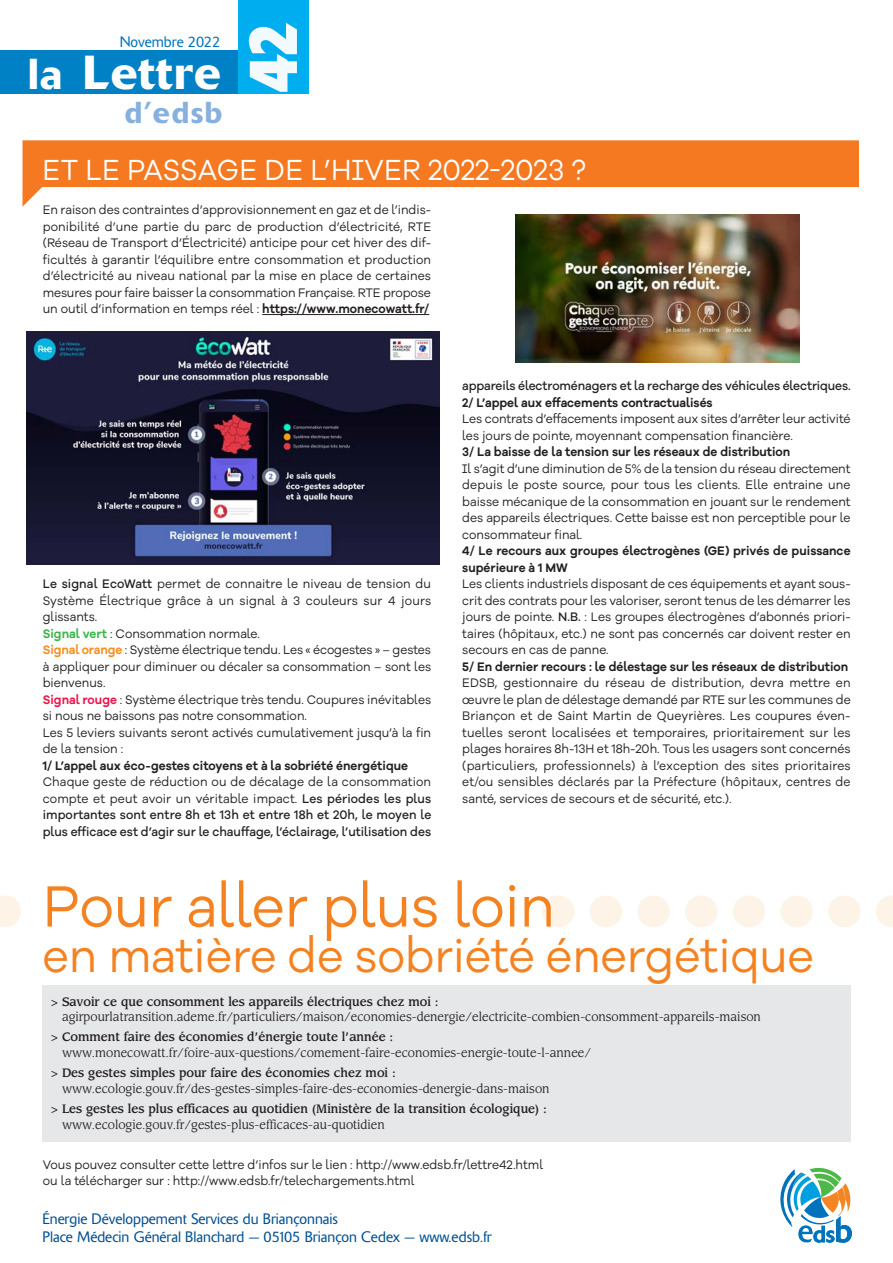
<style>
.page{position:relative;width:893px;height:1263px;background:#fff}
.page>*{position:absolute;margin:0;border:0;box-sizing:border-box;transform-origin:0 0}
.t1{font:700 69px "Delta";color:rgb(255 255 255/.95);scale:.85 1}
.t2{font:60px "Galano Grotesque Alt";letter-spacing:-.005em;color:#f58220;scale:.95 1}
.t3{font:48px "Galano Grotesque Alt";letter-spacing:-.005em;color:#f58220;scale:.95 1}
.t4{font:500 47.25px "Delta";letter-spacing:.025em;color:#fff}
.t5{font:30px "Galano Grotesque Alt";letter-spacing:.005em;color:#fff;scale:.93 1}
.t6{font:500 30px "Delta";color:#86b1de}
.t7{font:300 15px/18px "Delta";color:#004f92}
.t8{font:300 15px "Delta";color:#0072bc}
.t9{font:12.75px/16.5px "Galano Grotesque Alt";color:#231f20;text-align:justify;scale:.95 1}
.t10{font:500 12.75px/16.5px "Galano Grotesque Alt";letter-spacing:-.01em;color:#231f20;text-align:justify;scale:.95 1}
.t11{font:600 12.75px/16.5px "Galano Grotesque Alt";color:#231f20;scale:.95 1}
.t12{font:12px "Leawood";color:#231f20;scale:.95 1}
.t13{font:500 12px "Leawood";color:#231f20;scale:.95 1}
.s1{font-size:42.75px}
.s2{font-weight:600}
.s3{font-weight:500}
.s4{font-weight:600;color:#3bb54a}
.s5{font-weight:600;color:#f68e1e}
.s6{font-weight:600;color:#ed154d}
.s7{font-weight:400}
</style>
<div class="page">
<div style="left:238px;top:0;width:71px;height:94px;background:#00aeef"></div>
<div style="left:0;top:50px;width:238px;height:44px;background:#0080c5"></div>
<svg style="left:780px;top:1167px;width:72px;height:76px"></svg>
<svg style="left:22px;top:140px;width:837px;height:67px;fill:#f47921"></svg>
<hr style="left:262px;top:314px;width:167px;height:1px;background:#231f20">
<img style="left:26px;top:332px;width:413px;height:232px">
<img style="left:516px;top:214px;width:283px;height:148px">
<div style="left:43px;top:935px;width:808px;height:207px;background:#e6e7e9"></div>
<div style="left:0;top:929px;width:863px;height:56px;background:#fff"></div>
<svg style="left:558px;top:895px;width:335px;height:32px"></svg>
<svg style="left:0;top:895px;width:21px;height:32px"></svg>
<p class="t8" style="left:120px;top:36px;width:102px">Novembre 2022</p>
<h3 class="t4" style="left:28px;top:55px;width:194px"><span class="s1">la</span> Lettre</h3>
<h3 class="t6" style="left:125px;top:102px;width:99px">d’edsb</h3>
<h1 class="t1" style="left:248px;top:92px;width:84px;rotate:-90deg">42</h1>
<h3 class="t5" style="left:43px;top:156px;width:586px">ET LE PASSAGE DE L’HIVER 2022-2023 ?</h3>
<p class="t9" style="left:43px;top:203px;width:410px">En raison des contraintes d’approvisionnement en gaz et de l’indis&shy;ponibilité d’une partie du parc de production d’électricité, RTE (Réseau de Transport d’Électricité) anticipe pour cet hiver des dif&shy;ficultés à garantir l’équilibre entre consommation et production d’électricité au niveau national par la mise en place de certaines mesures pour faire baisser la consommation Française. RTE propose un outil d’information en temps réel : <span class="s2">https://www.monecowatt.fr/</span></p>
<p class="t9" style="left:43px;top:577px;width:410px;text-align:left"><span class="s3">Le signal EcoWatt</span> permet de connaitre le niveau de tension du Système Électrique grâce à un signal à 3 couleurs sur 4 jours glissants.<br><span class="s4">Signal vert</span> : Consommation normale.<br><span class="s5">Signal orange</span> : Système électrique tendu. Les « écogestes » – gestes à appliquer pour diminuer ou décaler sa consommation – sont les bienvenus.<br><span class="s6">Signal rouge</span> : Système électrique très tendu. Coupures inévitables si nous ne baissons pas notre consommation.<br>Les 5 leviers suivants seront activés cumulativement jusqu’à la fin de la tension :</p>
<p class="t11" style="left:43px;top:759px;width:386px">1/ L’appel aux éco-gestes citoyens et à la sobriété énergétique</p>
<p class="t10" style="left:43px;top:775px;width:411px"><span class="s7">Chaque geste de réduction ou de décalage de la consommation compte et peut avoir un véritable impact.</span> Les périodes les plus importantes sont entre 8h et 13h et entre 18h et 20h, le moyen le plus efficace est d’agir sur le chauffage, l’éclairage, l’utilisation des</p>
<p class="t10" style="left:462px;top:379px;width:411px">appareils électroménagers et la recharge des véhicules électriques.</p>
<p class="t11" style="left:462px;top:396px;width:265px">2/ L’appel aux effacements contractualisés</p>
<p class="t9" style="left:462px;top:412px;width:410px">Les contrats d’effacements imposent aux sites d’arrêter leur activité les jours de pointe, moyennant compensation financière.</p>
<p class="t11" style="left:462px;top:445px;width:347px">3/ La baisse de la tension sur les réseaux de distribution</p>
<p class="t9" style="left:462px;top:462px;width:410px">Il s’agit d’une diminution de 5% de la tension du réseau directement depuis le poste source, pour tous les clients. Elle entraine une baisse mécanique de la consommation en jouant sur le rendement des appareils électriques. Cette baisse est non perceptible pour le consommateur final.</p>
<p class="t11" style="left:462px;top:544px;width:410px">4/ Le recours aux groupes électrogènes (GE) privés de puissance supérieure à 1 MW</p>
<p class="t9" style="left:462px;top:577px;width:410px">Les clients industriels disposant de ces équipements et ayant sous&shy;crit des contrats pour les valoriser, seront tenus de les démarrer les jours de pointe. <span class="s3">N.B.</span> : Les groupes électrogènes d’abonnés priori&shy;taires (hôpitaux, etc.) ne sont pas concernés car doivent rester en secours en cas de panne.</p>
<p class="t11" style="left:462px;top:660px;width:408px">5/ En dernier recours : le délestage sur les réseaux de distribution</p>
<p class="t9" style="left:462px;top:676px;width:411px">EDSB, gestionnaire du réseau de distribution, devra mettre en œuvre le plan de délestage demandé par RTE sur les communes de Briançon et de Saint Martin de Queyrières. Les coupures éven&shy;tuelles seront localisées et temporaires, prioritairement sur les plages horaires 8h-13H et 18h-20h. Tous les usagers sont concernés (particuliers, professionnels) à l’exception des sites prioritaires et/ou sensibles déclarés par la Préfecture (hôpitaux, centres de santé, services de secours et de sécurité, etc.).</p>
<h2 class="t2" style="left:43px;top:878px;width:541px">Pour aller plus loin</h2>
<h3 class="t3" style="left:43px;top:933px;width:814px">en matière de sobriété énergétique</h3>
<p class="t13" style="left:51px;top:996px;width:409px">&gt; Savoir ce que consomment les appareils électriques chez moi :</p>
<p class="t12" style="left:62px;top:1012px;width:737px">agirpourlatransition.ademe.fr/particuliers/maison/economies-denergie/electricite-combien-consomment-appareils-maison</p>
<p class="t13" style="left:51px;top:1032px;width:362px">&gt; Comment faire des économies d’énergie toute l’année :</p>
<p class="t12" style="left:62px;top:1047px;width:558px">www.monecowatt.fr/foire-aux-questions/comement-faire-economies-energie-toute-l-annee/</p>
<p class="t13" style="left:51px;top:1067px;width:364px">&gt; Des gestes simples pour faire des économies chez moi :</p>
<p class="t12" style="left:62px;top:1083px;width:515px">www.ecologie.gouv.fr/des-gestes-simples-faire-des-economies-denergie-dans-maison</p>
<p class="t13" style="left:51px;top:1103px;width:524px">&gt; Les gestes les plus efficaces au quotidien (Ministère de la transition écologique) :</p>
<p class="t12" style="left:62px;top:1119px;width:341px">www.ecologie.gouv.fr/gestes-plus-efficaces-au-quotidien</p>
<p class="t9" style="left:43px;top:1157px;width:528px">Vous pouvez consulter cette lettre d’infos sur le lien : http://www.edsb.fr/lettre42.html ou la télécharger sur : http://www.edsb.fr/telechargements.html</p>
<p class="t7" style="left:43px;top:1211px;width:451px">Énergie Développement Services du Briançonnais<br>Place Médecin Général Blanchard — 05105 Briançon Cedex — www.edsb.fr</p>
</div>
